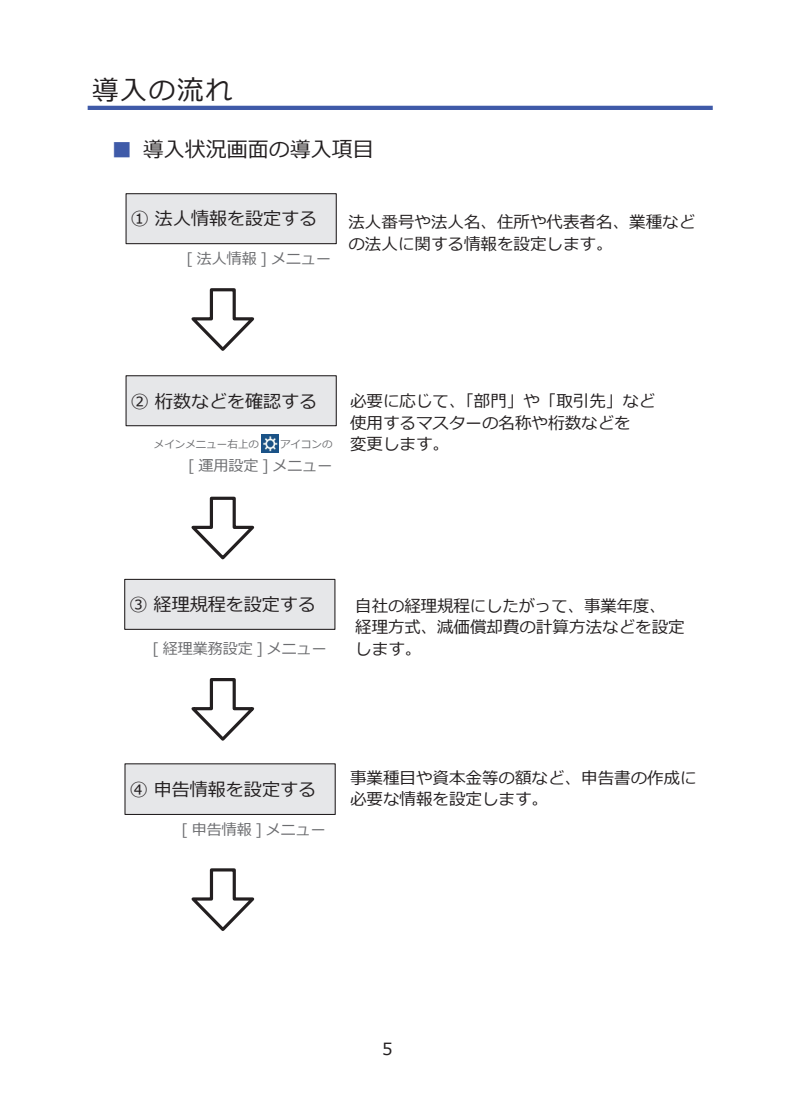
<style>
.page{position:relative;width:800px;height:1119px;background:#fff}
.page>*{position:absolute;margin:0;border:0;box-sizing:border-box;transform-origin:0 0}
.見出し２{font:27px "Meiryo";letter-spacing:.05em;color:#231f20}
.見出し３{font:21px "Meiryo";color:#231f20}
.流れ図スタイル{font:18px "Meiryo";color:#231f20}
.t1{font:16.8px "Meiryo";color:#231f20}
.本文スタイル{font:16.5px/21.3px "Meiryo";color:#231f20}
.メニュー名スタイル{font:15px "Meiryo";color:#6c6d70}
.メニュー名スタイル-2{font:10.5px "Meiryo";color:#6c6d70}
.s1{font-size:27px;color:#3f5aa8}
</style>
<div class="page">
<div style="left:125px;top:579px;width:210px;height:50px;background:#e6e7e9"></div>
<div style="left:124px;top:578px;width:211px;height:51px;border:1px solid #231f20"></div>
<svg style="left:191px;top:678px;width:64px;height:63px"></svg>
<svg style="left:191px;top:288px;width:64px;height:63px"></svg>
<div style="left:126px;top:194px;width:210px;height:50px;background:#e6e7e9"></div>
<div style="left:125px;top:193px;width:212px;height:51px;border:1px solid #231f20"></div>
<div style="left:126px;top:376px;width:210px;height:49px;background:#e6e7e9"></div>
<div style="left:125px;top:375px;width:212px;height:51px;border:1px solid #231f20"></div>
<svg style="left:191px;top:496px;width:64px;height:64px"></svg>
<hr style="left:88px;top:106px;width:624px;height:4px;background:#3f5aa8">
<img style="left:261px;top:435px;width:17px;height:17px">
<svg style="left:191px;top:868px;width:64px;height:63px"></svg>
<div style="left:125px;top:763px;width:210px;height:51px;background:#e6e7e9"></div>
<p class="見出し２" style="left:92px;top:72px;width:142px">導入の流れ</p>
<p class="見出し３" style="left:108px;top:134px;width:267px"><span class="s1">■</span> 導入状況画面の導入項目</p>
<p class="流れ図スタイル" style="left:131px;top:206px;width:188px">① 法人情報を設定する</p>
<p class="本文スタイル" style="left:348px;top:212px;width:348px">法人番号や法人名、住所や代表者名、業種などの法人に関する情報を設定します。</p>
<p class="メニュー名スタイル" style="left:186px;top:248px;width:146px">[ 法人情報 ] メニュー</p>
<p class="流れ図スタイル" style="left:131px;top:388px;width:188px">② 桁数などを確認する</p>
<p class="本文スタイル" style="left:350px;top:391px;width:307px">必要に応じて、「部門」や「取引先」など使用するマスターの名称や桁数などを<br>変更します。</p>
<p class="メニュー名スタイル-2" style="left:154px;top:436px;width:180px">メインメニュー右上の　　アイコンの</p>
<p class="メニュー名スタイル" style="left:188px;top:455px;width:146px">[ 運用設定 ] メニュー</p>
<p class="流れ図スタイル" style="left:129px;top:592px;width:188px">③ 経理規程を設定する</p>
<p class="本文スタイル" style="left:355px;top:596px;width:312px">自社の経理規程にしたがって、事業年度、</p>
<p class="本文スタイル" style="left:355px;top:617px;width:331px">経理方式、減価償却費の計算方法などを設定</p>
<p class="メニュー名スタイル" style="left:152px;top:638px;width:176px">[ 経理業務設定 ] メニュー</p>
<p class="本文スタイル" style="left:355px;top:638px;width:68px">します。</p>
<p class="流れ図スタイル" style="left:130px;top:776px;width:188px">④ 申告情報を設定する</p>
<p class="メニュー名スタイル" style="left:181px;top:819px;width:146px">[ 申告情報 ] メニュー</p>
<p class="本文スタイル" style="left:350px;top:768px;width:348px">事業種目や資本金等の額など、申告書の作成に必要な情報を設定します。</p>
<p class="t1" style="left:382px;top:1037px;width:12px">5</p>
</div>
